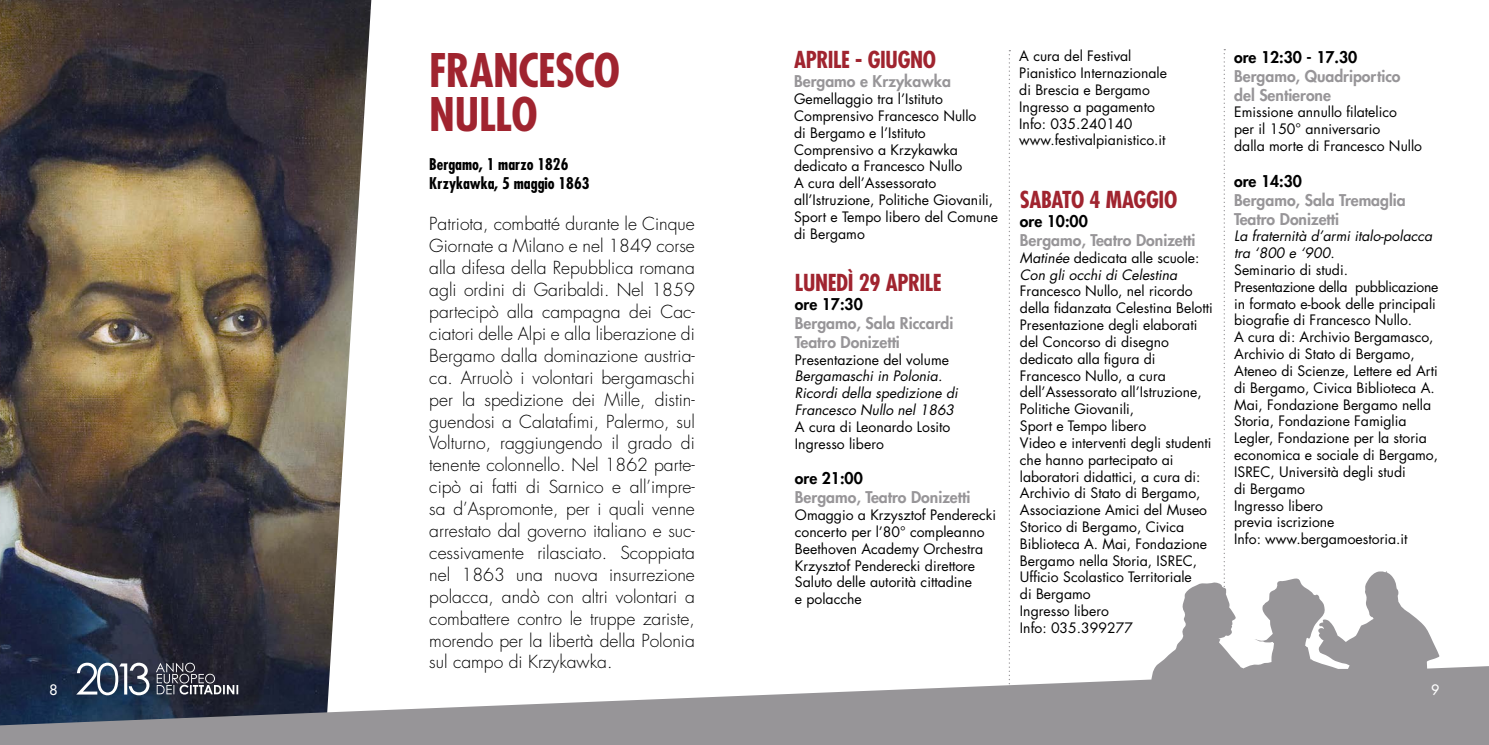
<style>
.page{position:relative;width:1489px;height:745px;background:#fff}
.page>*{position:absolute;margin:0;border:0;box-sizing:border-box;transform-origin:0 0}
.t1{font:700 condensed 44.98px/43.8px "Futura Std";letter-spacing:-.015em;color:#a0242f}
.t2{font:700 condensed 22.75px "Futura Std";letter-spacing:-.015em;color:#a0242f}
.t3{font:300 17.5px/21.9px "Futura Std";color:#000;text-align:justify}
.t4{font:800 15.75px/18.9px "Futura Std";color:#979598}
.t5{font:800 15.75px "Futura Std";color:#000}
.t6{font:700 condensed 15.75px/19.2px "Futura Std";color:#000}
.t7{font:14px/16.8px "Futura Std";color:#000}
.t8{font:italic 14px/16.8px "Futura Std";color:#000}
.t9{font:500 14px "Futura Std";color:#fff}
.s1{font-style:normal}
.s2{font-style:italic}
</style>
<div class="page">
<svg style="left:1157px;top:49px;width:282px;height:616px"></svg>
<svg style="left:1008px;top:50px;width:2px;height:614px"></svg>
<img style="left:0;top:0;width:371px;height:665px">
<svg style="left:76px;top:662px;width:73px;height:3px"></svg>
<svg style="left:156px;top:662px;width:82px;height:3px"></svg>
<svg style="left:0;top:665px;width:1488px;height:79px;fill:#979598"></svg>
<p class="t9" style="left:50px;top:681px;width:10px">8</p>
<h1 class="t1" style="left:429px;top:49px;width:192px">FRANCESCO<br>NULLO</h1>
<p class="t6" style="left:429px;top:154px;width:162px">Bergamo, 1 marzo 1826<br>Krzykawka, 5 maggio 1863</p>
<p class="t3" style="left:429px;top:213px;width:267px">Patriota, combatté durante le Cinque Giornate a Milano e nel 1849 corse alla difesa della Repubblica romana agli ordini di Garibaldi. Nel 1859 partecipò alla campagna dei Cac&shy;ciatori delle Alpi e alla liberazione di Bergamo dalla dominazione austria&shy;ca. Arruolò i volontari bergamaschi per la spedizione dei Mille, distin&shy;guendosi a Calatafimi, Palermo, sul Volturno, raggiungendo il grado di tenente colonnello. Nel 1862 parte&shy;cipò ai fatti di Sarnico e all’impre&shy;sa d’Aspromonte, per i quali venne arrestato dal governo italiano e suc&shy;cessivamente rilasciato. Scoppiata nel 1863 una nuova insurrezione polacca, andò con altri volontari a combattere contro le truppe zariste, morendo per la libertà della Polonia sul campo di Krzykawka.</p>
<h2 class="t2" style="left:794px;top:46px;width:144px">APRILE - GIUGNO</h2>
<p class="t4" style="left:794px;top:72px;width:158px">Bergamo e Krzykawka</p>
<p class="t7" style="left:794px;top:91px;width:205px">Gemellaggio tra l’Istituto<br>Comprensivo Francesco Nullo<br>di Bergamo e l’Istituto<br>Comprensivo a Krzykawka dedicato a Francesco Nullo<br>A cura dell’Assessorato all’Istruzione, Politiche Giovanili,<br>Sport e Tempo libero del Comune di Bergamo</p>
<h2 class="t2" style="left:795px;top:268px;width:148px">LUNEDÌ 29 APRILE</h2>
<p class="t5" style="left:795px;top:294px;width:69px">ore 17:30</p>
<p class="t4" style="left:795px;top:313px;width:160px">Bergamo, Sala Riccardi<br>Teatro Donizetti</p>
<p class="t7" style="left:795px;top:351px;width:155px">Presentazione del volume</p>
<p class="t8" style="left:795px;top:368px;width:164px">Bergamaschi in Polonia.<br>Ricordi della spedizione di<br>Francesco Nullo nel 1863</p>
<p class="t7" style="left:795px;top:418px;width:157px">A cura di Leonardo Losito<br>Ingresso libero</p>
<p class="t5" style="left:795px;top:468px;width:69px">ore 21:00</p>
<p class="t4" style="left:795px;top:487px;width:177px">Bergamo, Teatro Donizetti</p>
<p class="t7" style="left:795px;top:506px;width:202px">Omaggio a Krzysztof Penderecki concerto per l’80° compleanno<br>Beethoven Academy Orchestra<br>Krzysztof Penderecki direttore<br>Saluto delle autorità cittadine<br>e polacche</p>
<p class="t7" style="left:1019px;top:48px;width:149px">A cura del Festival<br>Pianistico Internazionale di Brescia e Bergamo<br>Ingresso a pagamento<br>Info: 035.240140 www.festivalpianistico.it</p>
<h2 class="t2" style="left:1019px;top:185px;width:159px">SABATO 4 MAGGIO</h2>
<p class="t5" style="left:1019px;top:211px;width:69px">ore 10:00</p>
<p class="t4" style="left:1019px;top:230px;width:177px">Bergamo, Teatro Donizetti</p>
<p class="t8" style="left:1019px;top:249px;width:181px">Matinée <span class="s1">dedicata alle scuole:<br></span>Con gli occhi di Celestina</p>
<p class="t7" style="left:1019px;top:283px;width:194px">Francesco Nullo, nel ricordo della fidanzata Celestina Belotti<br>Presentazione degli elaborati del Concorso di disegno dedicato alla figura di<br>Francesco Nullo, a cura dell’Assessorato all’Istruzione,<br>Politiche Giovanili,<br>Sport e Tempo libero<br>Video e interventi degli studenti che hanno partecipato ai laboratori didattici, a cura di:<br>Archivio di Stato di Bergamo,<br>Associazione Amici del Museo<br>Storico di Bergamo, Civica<br>Biblioteca A. Mai, Fondazione<br>Bergamo nella Storia, ISREC,<br>Ufficio Scolastico Territoriale<br>di Bergamo<br>Ingresso libero<br>Info: 035.399277</p>
<p class="t5" style="left:1234px;top:47px;width:125px">ore 12:30 - 17.30</p>
<p class="t4" style="left:1234px;top:66px;width:168px">Bergamo, Quadriportico del Sentierone</p>
<p class="t7" style="left:1234px;top:104px;width:189px">Emissione annullo filatelico<br>per il 150° anniversario<br>dalla morte di Francesco Nullo</p>
<p class="t5" style="left:1234px;top:171px;width:69px">ore 14:30</p>
<p class="t4" style="left:1234px;top:190px;width:173px">Bergamo, Sala Tremaglia<br>Teatro Donizetti</p>
<p class="t7" style="left:1234px;top:228px;width:206px"><span class="s2">La fraternità d’armi italo-polacca tra ‘800 e ‘900</span>.<br>Seminario di studi.<br>Presentazione della pubblicazione in formato e-book delle principali biografie di Francesco Nullo.<br>A cura di: Archivio Bergamasco,<br>Archivio di Stato di Bergamo,<br>Ateneo di Scienze, Lettere ed Arti di Bergamo, Civica Biblioteca A.<br>Mai, Fondazione Bergamo nella<br>Storia, Fondazione Famiglia<br>Legler, Fondazione per la storia economica e sociale di Bergamo,<br>ISREC, Università degli studi<br>di Bergamo<br>Ingresso libero<br>previa iscrizione<br>Info: www.bergamoestoria.it</p>
<p class="t9" style="left:1430px;top:681px;width:10px">9</p>
</div>
